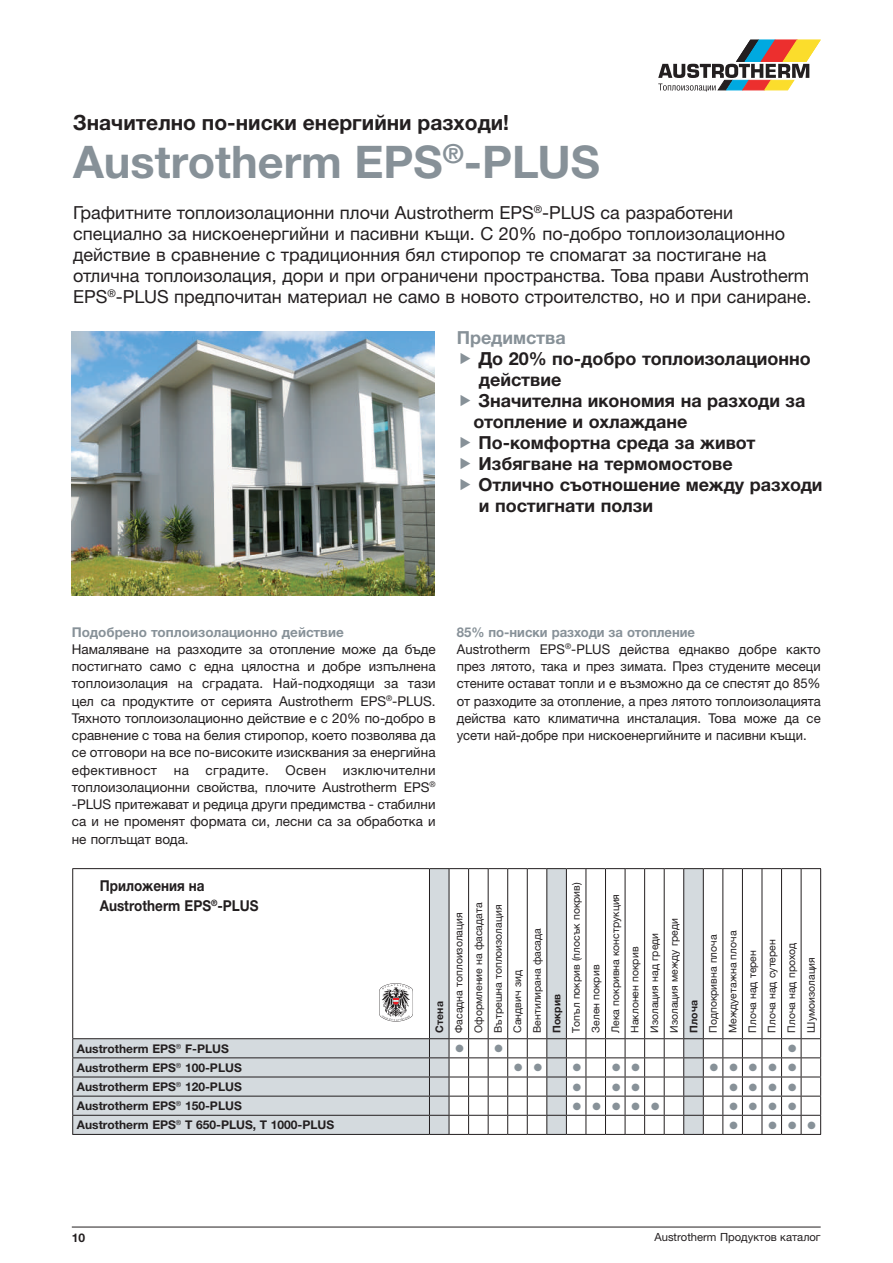
<style>
.page{position:relative;width:893px;height:1263px;background:#fff}
.page>*{position:absolute;margin:0;border:0;box-sizing:border-box;transform-origin:0 0}
.t1{font:700 45px "Helvetica Neue LTW1 G";color:#879198}
.t2{font:700 21px "Helvetica Neue LTW1 G";color:#231f20}
.t3{font:18px/21px "Helvetica Neue LTW1 G";color:#231f20}
.t4{font:700 18px "Helvetica Neue LTW1 G";color:#231f20}
.t5{font:700 18px "Helvetica Neue LTW1 G";color:#879198}
.t6{font:700 15px/19.5px "Helvetica Neue LTW1 G";color:#231f20;scale:.9 1}
.t7{font:13.5px/17.2px "Helvetica Neue LTW1 G";color:#231f20;text-align:justify}
.t8{font:700 13.5px "Helvetica Neue LTW1 G";color:#879198}
.t9{font:700 12px/19.2px "Helvetica Neue LTW1 G";color:#231f20}
.t10{font:11.25px "Helvetica Neue LTW1 G";color:#231f20}
.t11{font:10.5px/19.5px "Helvetica Neue LTW1 G";color:#231f20}
.t12{font:700 10.5px "Helvetica Neue LTW1 G";color:#231f20}
.s1{font-weight:700;color:#879198}
</style>
<div class="page">
<hr style="left:72px;top:1227px;width:749px;height:1px;background:#231f20">
<img style="left:72px;top:331px;width:362px;height:265px">
<svg style="left:704px;top:869px;width:116px;height:169px"></svg>
<svg style="left:73px;top:869px;width:630px;height:265px"></svg>
<hr style="left:72px;top:868px;width:357px;height:1px;background:#231f20">
<hr style="left:72px;top:869px;width:1px;height:169px;background:#231f20">
<hr style="left:429px;top:869px;width:1px;height:169px;background:#231f20">
<hr style="left:449px;top:869px;width:1px;height:169px;background:#231f20">
<hr style="left:468px;top:869px;width:1px;height:169px;background:#231f20">
<hr style="left:488px;top:869px;width:1px;height:169px;background:#231f20">
<hr style="left:507px;top:869px;width:1px;height:169px;background:#231f20">
<hr style="left:527px;top:869px;width:1px;height:169px;background:#231f20">
<hr style="left:546px;top:869px;width:1px;height:169px;background:#231f20">
<hr style="left:566px;top:869px;width:1px;height:169px;background:#231f20">
<hr style="left:586px;top:869px;width:1px;height:169px;background:#231f20">
<hr style="left:605px;top:869px;width:1px;height:169px;background:#231f20">
<hr style="left:625px;top:869px;width:1px;height:169px;background:#231f20">
<hr style="left:644px;top:869px;width:1px;height:169px;background:#231f20">
<hr style="left:664px;top:869px;width:1px;height:169px;background:#231f20">
<hr style="left:683px;top:869px;width:1px;height:169px;background:#231f20">
<hr style="left:703px;top:869px;width:1px;height:169px;background:#231f20">
<hr style="left:722px;top:869px;width:1px;height:169px;background:#231f20">
<hr style="left:742px;top:869px;width:1px;height:169px;background:#231f20">
<hr style="left:762px;top:869px;width:1px;height:169px;background:#231f20">
<hr style="left:781px;top:869px;width:1px;height:169px;background:#231f20">
<svg style="left:429px;top:868px;width:392px;height:1px"></svg>
<hr style="left:801px;top:869px;width:1px;height:169px;background:#231f20">
<hr style="left:820px;top:869px;width:1px;height:169px;background:#231f20">
<hr style="left:72px;top:1038px;width:357px;height:1px;background:#231f20">
<hr style="left:72px;top:1057px;width:357px;height:1px;background:#231f20">
<hr style="left:72px;top:1076px;width:357px;height:1px;background:#231f20">
<hr style="left:72px;top:1096px;width:357px;height:1px;background:#231f20">
<hr style="left:72px;top:1115px;width:357px;height:1px;background:#231f20">
<hr style="left:72px;top:1134px;width:357px;height:1px;background:#231f20">
<svg style="left:72px;top:1039px;width:1px;height:96px"></svg>
<svg style="left:379px;top:982px;width:34px;height:41px"></svg>
<svg style="left:658px;top:40px;width:163px;height:52px"></svg>
<svg style="left:429px;top:1038px;width:392px;height:97px"></svg>
<h2 class="t2" style="left:73px;top:109px;width:437px">Значително по-ниски енергийни разходи!</h2>
<h1 class="t1" style="left:73px;top:134px;width:528px">Austrotherm EPS<sup>®</sup>-PLUS</h1>
<p class="t3" style="left:73px;top:202px;width:740px">Графитните топлоизолационни плочи Austrotherm EPS<sup>®</sup>-PLUS са разработени специално за нискоенергийни и пасивни къщи. С 20% по-добро топлоизолационно действие в сравнение с традиционния бял стиропор те спомагат за постигане на отлична топлоизолация, дори и при ограничени пространства. Това прави Austrotherm EPS<sup>®</sup>-PLUS предпочитан материал не само в новото строителство, но и при саниране.</p>
<h3 class="t5" style="left:457px;top:327px;width:110px">Предимства</h3>
<h3 class="t4" style="left:478px;top:348px;width:334px">До 20% по-добро топлоизолационно</h3>
<h3 class="t4" style="left:479px;top:369px;width:84px">действие</h3>
<h3 class="t4" style="left:478px;top:390px;width:329px">Значителна икономия на разходи за</h3>
<h3 class="t4" style="left:473px;top:411px;width:216px">отопление и охлаждане</h3>
<h3 class="t4" style="left:478px;top:432px;width:279px">По-комфортна среда за живот</h3>
<h3 class="t4" style="left:478px;top:453px;width:256px">Избягване на термомостове</h3>
<h3 class="t4" style="left:478px;top:474px;width:346px">Отлично съотношение между разходи</h3>
<h3 class="t4" style="left:479px;top:495px;width:176px">и постигнати ползи</h3>
<p class="t8" style="left:72px;top:623px;width:273px">Подобрено топлоизолационно действие</p>
<p class="t7" style="left:72px;top:640px;width:365px">Намаляване на разходите за отопление може да бъде постигнато само с една цялостна и добре изпълнена топлоизолация на сградата. Най-подходящи за тази цел са продуктите от серията Austrotherm EPS<sup>®</sup>-PLUS.<br>Тяхното топлоизолационно действие е с 20% по-добро в сравнение с това на белия стиропор, което позволява да се отговори на все по-високите изисквания за енергийна ефективност на сградите. Освен изключителни топлоизолационни свойства, плочите Austrotherm EPS<sup>® </sup>-PLUS притежават и редица други предимства - стабилни са и не променят формата си, лесни са за обработка и не поглъщат вода.</p>
<p class="t7" style="left:457px;top:623px;width:365px;text-align:left"><span class="s1">85% по-ниски разходи за отопление<br></span>Austrotherm EPS<sup>®</sup>-PLUS действа еднакво добре както през лятото, така и през зимата. През студените месеци стените остават топли и е възможно да се спестят до 85% от разходите за отопление, а през лятото топлоизолацията действа като климатична инсталация. Това може да се усети най-добре при нискоенергийните и пасивни къщи.</p>
<p class="t6" style="left:100px;top:876px;width:178px">Приложения на<br>Austrotherm EPS<sup>®</sup>-PLUS</p>
<p class="t9" style="left:77px;top:1039px;width:259px">Austrotherm EPS<sup>®</sup> F-PLUS<br>Austrotherm EPS<sup>®</sup> 100-PLUS<br>Austrotherm EPS<sup>®</sup> 120-PLUS<br>Austrotherm EPS<sup>®</sup> 150-PLUS<br>Austrotherm EPS<sup>®</sup> T 650-PLUS, T 1000-PLUS</p>
<p class="t12" style="left:433px;top:1033px;width:33px;rotate:-90deg">Стена</p>
<p class="t11" style="left:449px;top:1033px;width:131px;rotate:-90deg">Фасадна топлоизолация<br>Оформление на фасадата<br>Вътрешна топлоизолация<br>Сандвич зид<br>Вентилирана фасада</p>
<p class="t12" style="left:550px;top:1033px;width:40px;rotate:-90deg">Покрив</p>
<p class="t11" style="left:566px;top:1033px;width:152px;rotate:-90deg">Топъл покрив (плосък покрив)<br>Зелен покрив<br>Лека покривна конструкция<br>Наклонен покрив<br>Изолация над греди<br>Изолация между греди</p>
<p class="t12" style="left:687px;top:1033px;width:34px;rotate:-90deg">Плоча</p>
<p class="t11" style="left:703px;top:1033px;width:103px;rotate:-90deg">Подпокривна плоча<br>Междуетажна плоча<br>Плоча над терен<br>Плоча над сутерен<br>Плоча над проход<br>Шумоизолация</p>
<p class="t9" style="left:72px;top:1228px;width:15px">10</p>
<p class="t10" style="left:654px;top:1230px;width:168px">Austrotherm Продуктов каталог</p>
</div>
